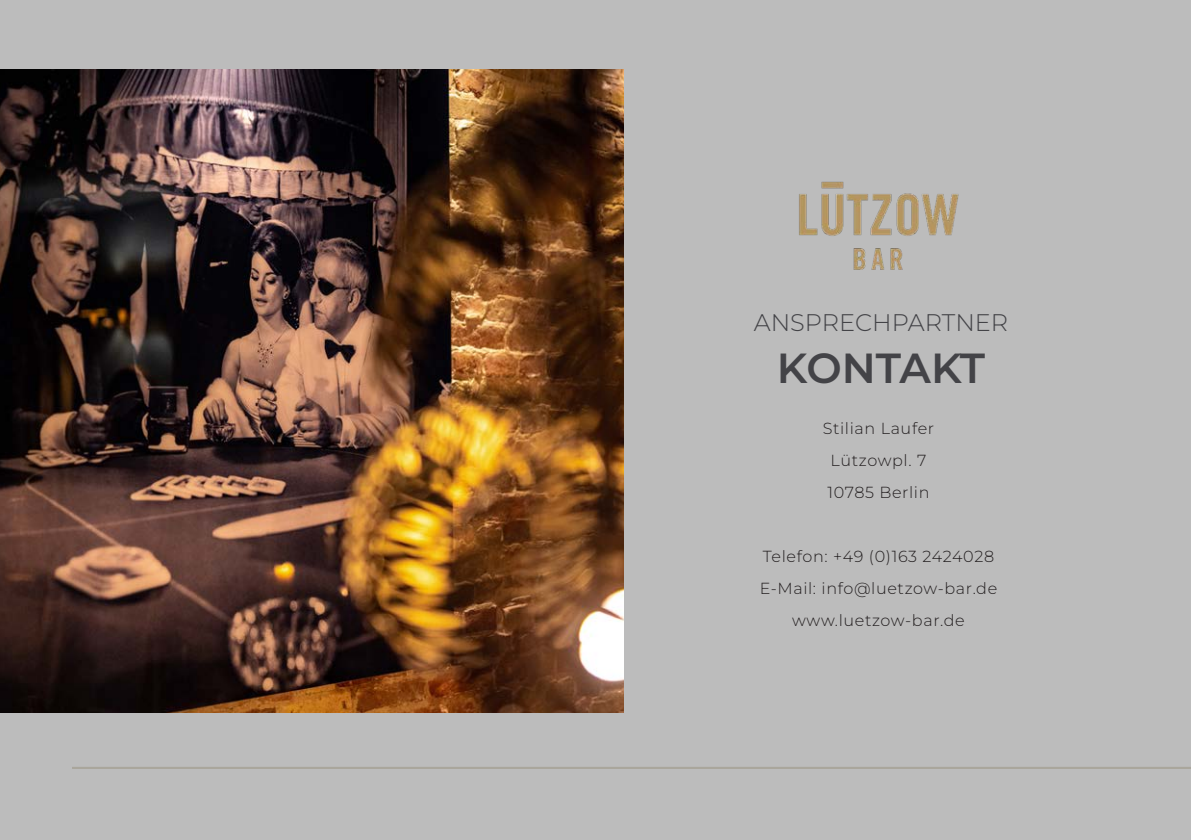
<style>
.page{position:relative;width:1191px;height:840px;background:#fff}
.page>*{position:absolute;margin:0;border:0;box-sizing:border-box;transform-origin:0 0}
.t1{font:600 42px "Montserrat";letter-spacing:-.015em;color:#434347}
.t2{font:300 24px "Montserrat";color:#434347}
.t3{font:300 16px/32px "Montserrat";letter-spacing:.04em;color:#231f20}
</style>
<div class="page">
<div style="left:0;top:0;width:1191px;height:839px;background:#bcbcbc"></div>
<img style="left:0;top:69px;width:624px;height:643px">
<img style="left:799px;top:181px;width:160px;height:89px">
<hr style="left:72px;top:766px;width:1119px;height:2px;background:#abbec8">
<h2 class="t2" style="left:753px;top:306px;width:256px">ANSPRECHPARTNER</h2>
<h1 class="t1" style="left:777px;top:340px;width:210px">KONTAKT</h1>
<p class="t3" style="left:822px;top:411px;width:113px">Stilian Laufer<br>Lützowpl. 7<br>10785 Berlin</p>
<p class="t3" style="left:759px;top:539px;width:239px;text-align:center">Telefon: +49 (0)163 2424028<br>E-Mail: info@luetzow-bar.de www.luetzow-bar.de</p>
</div>
